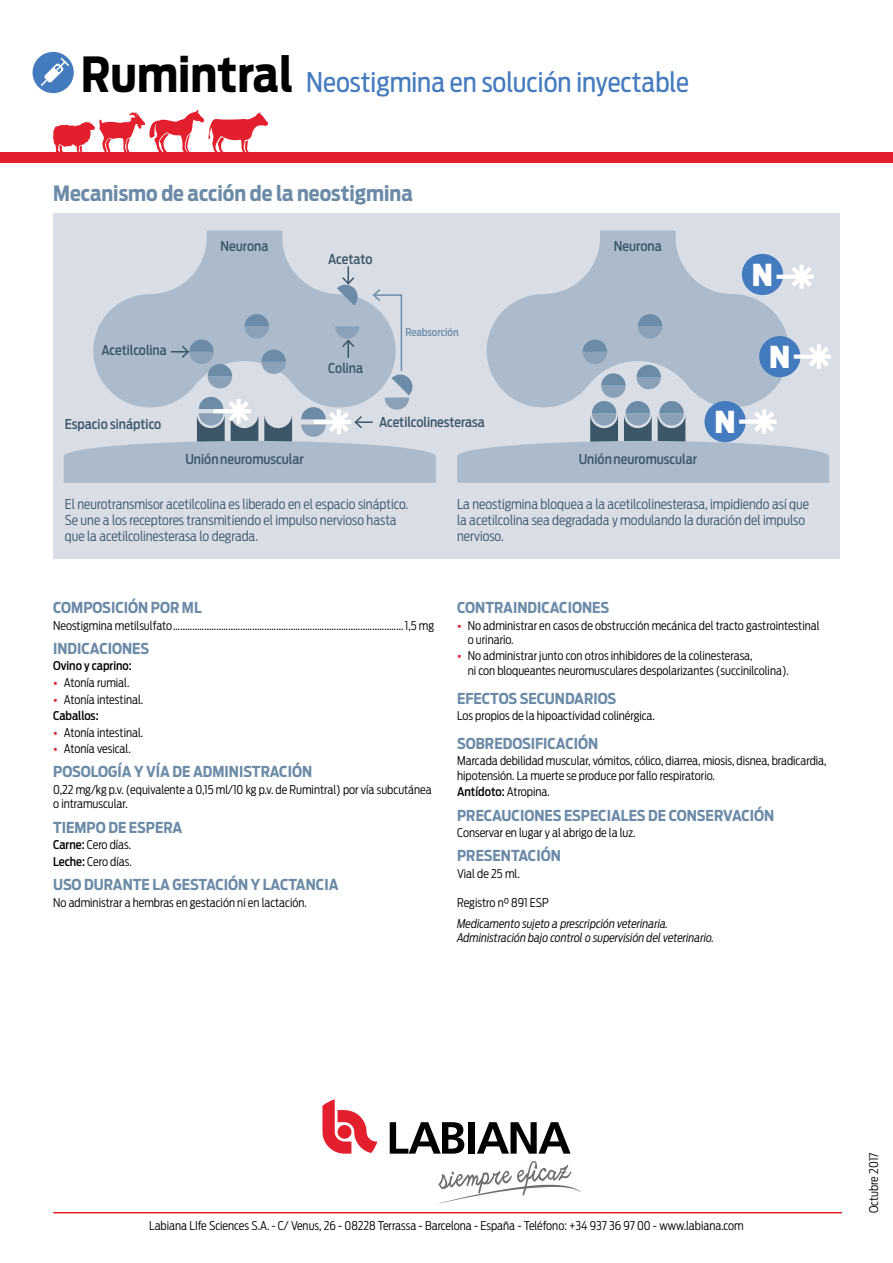
<style>
.page{position:relative;width:893px;height:1263px;background:#fff}
.page>*{position:absolute;margin:0;border:0;box-sizing:border-box;transform-origin:0 0}
.t1{font:900 30px "Antenna Cond";color:#fff}
.t2{font:27px "Antenna Cond";color:#447bbe}
.t3{font:700 21px "Antenna Cond";color:#6b8ba7}
.t4{font:700 15px "Antenna Cond";color:#6b8ba7}
.t5{font:300 13.5px/16.2px "Antenna Cond";color:#3c5668}
.t6{font:500 13.5px "Antenna Cond";color:#3c5668}
.t7{font:300 12px/14.4px "Antenna Cond";color:#000}
.t8{font:italic 300 12px/14.4px "Antenna Cond";color:#000}
.t9{font:500 12px "Antenna Cond";color:#000}
.t10{font:500 10.5px "Antenna Cond";letter-spacing:-.005em;color:#6b8ba7}
.s1{font-weight:700;font-size:48px;color:#000}
.s2{font-family:"Antenna";font-weight:700;color:#e31f2d}
.s3{font-weight:500}
.s4{font-weight:300}
</style>
<div class="page">
<div style="left:0;top:152px;width:893px;height:11px;background:#e31f2d"></div>
<div style="left:33px;top:52px;width:41px;height:41px;background:#447bbe;border-radius:50%"></div>
<svg style="left:41px;top:58px;width:28px;height:28px"></svg>
<div style="left:53px;top:213px;width:787px;height:345px;background:#d9dee6"></div>
<svg style="left:199px;top:230px;width:91px;height:36px;background:#b2bfce"></svg>
<svg style="left:500px;top:230px;width:280px;height:84px"></svg>
<div style="left:742px;top:254px;width:41px;height:41px;background:#447bbe;border-radius:50%"></div>
<svg style="left:776px;top:264px;width:38px;height:25px"></svg>
<svg style="left:457px;top:314px;width:374px;height:169px"></svg>
<svg style="left:64px;top:266px;width:372px;height:217px"></svg>
<svg style="left:53px;top:110px;width:215px;height:42px"></svg>
<hr style="left:53px;top:1212px;width:789px;height:1px;background:#e31f2d">
<svg style="left:390px;top:1122px;width:74px;height:31px"></svg>
<div style="left:468px;top:1122px;width:6px;height:31px;background:#000"></div>
<svg style="left:477px;top:1122px;width:94px;height:31px"></svg>
<svg style="left:322px;top:1099px;width:55px;height:54px"></svg>
<svg style="left:438px;top:1161px;width:143px;height:42px"></svg>
<h2 class="t2" style="left:81px;top:66px;width:610px"><span class="s1">RUMINTRAL</span> Neostigmina en solución inyectable</h2>
<h3 class="t3" style="left:53px;top:181px;width:361px">MECANISMO DE ACCIÓN DE LA NEOSTIGMINA</h3>
<p class="t6" style="left:102px;top:342px;width:67px">Acetilcolina</p>
<p class="t6" style="left:65px;top:416px;width:98px">Espacio sináptico</p>
<p class="t6" style="left:221px;top:238px;width:49px">Neurona</p>
<p class="t6" style="left:614px;top:238px;width:49px">Neurona</p>
<p class="t6" style="left:328px;top:251px;width:46px">Acetato</p>
<p class="t6" style="left:328px;top:360px;width:36px">Colina</p>
<p class="t10" style="left:405px;top:326px;width:55px">Reabsorción</p>
<p class="t6" style="left:379px;top:414px;width:107px">Acetilcolinesterasa</p>
<h1 class="t1" style="left:752px;top:257px;width:23px">N</h1>
<h1 class="t1" style="left:715px;top:404px;width:23px">N</h1>
<h1 class="t1" style="left:769px;top:339px;width:23px">N</h1>
<p class="t6" style="left:185px;top:451px;width:120px">Unión neuromuscular</p>
<p class="t6" style="left:579px;top:451px;width:120px">Unión neuromuscular</p>
<p class="t5" style="left:65px;top:496px;width:345px">El neurotransmisor acetilcolina es liberado en el espacio sináptico.<br>Se une a los receptores transmitiendo el impulso nervioso hasta que la acetilcolinesterasa lo degrada.</p>
<p class="t5" style="left:457px;top:496px;width:353px">La neostigmina bloquea a la acetilcolinesterasa, impidiendo así que la acetilcolina sea degradada y modulando la duración del impulso nervioso.</p>
<p class="t4" style="left:53px;top:599px;width:150px">COMPOSICIÓN POR ML</p>
<p class="t7" style="left:53px;top:618px;width:382px">Neostigmina metilsulfato................................................................................................1,5 mg</p>
<p class="t4" style="left:53px;top:639px;width:98px">INDICACIONES</p>
<p class="t9" style="left:53px;top:659px;width:80px">Ovino y caprino:</p>
<p class="t7" style="left:53px;top:675px;width:78px"><span class="s2">•</span> Atonía rumial.</p>
<p class="t7" style="left:53px;top:691px;width:92px;line-height:16.5px"><span class="s2">•</span> Atonía intestinal.<br><span class="s3">Caballos:</span></p>
<p class="t7" style="left:53px;top:725px;width:92px"><span class="s2">•</span> Atonía intestinal.</p>
<p class="t7" style="left:53px;top:741px;width:79px"><span class="s2">•</span> Atonía vesical.</p>
<p class="t4" style="left:53px;top:763px;width:20px">POSO</p>
<p class="t4" style="left:91px;top:763px;width:114px">LOGÍA Y VÍA DE ADM</p>
<p class="t4" style="left:225px;top:763px;width:78px">INISTRACIÓN</p>
<p class="t7" style="left:53px;top:782px;width:380px">0,22 mg/kg p.v. (equivalente a 0,15 ml/10 kg p.v. de Rumintral) por vía subcutánea o intramuscular.</p>
<p class="t4" style="left:53px;top:818px;width:130px">TIEMPO DE ESPERA</p>
<p class="t7" style="left:53px;top:837px;width:80px;line-height:16.5px"><span class="s3">Carne:</span> Cero días.<br><span class="s3">Leche:</span> Cero días.</p>
<p class="t4" style="left:53px;top:876px;width:287px">USO DURANTE LA GESTACIÓN Y LACTANCIA</p>
<p class="t7" style="left:53px;top:895px;width:255px">No administrar a hembras en gestación ni en lactación.</p>
<p class="t4" style="left:457px;top:599px;width:126px">CONTRAINDICACIONES</p>
<p class="t7" style="left:468px;top:618px;width:353px;text-indent:-11px"><span class="s2">•</span> No administrar en casos de obstrucción mecánica del tracto gastrointestinal o urinario.</p>
<p class="t7" style="left:468px;top:649px;width:323px;text-indent:-11px"><span class="s2">•</span> No administrar junto con otros inhibidores de la colinesterasa,<br>ni con bloqueantes neuromusculares despolarizantes (succinilcolina).</p>
<p class="t4" style="left:457px;top:689px;width:161px">EFECTOS SECU NDARIOS</p>
<p class="t7" style="left:457px;top:708px;width:199px">Los propios de la hipoactividad colinérgica.</p>
<p class="t4" style="left:457px;top:734px;width:143px">SOBREDOSIFICACIÓN</p>
<p class="t7" style="left:457px;top:754px;width:371px">Marcada debilidad muscular, vómitos, cólico, diarrea, miosis, disnea, bradicardia, hipotensión. La muerte se produce por fallo respiratorio.</p>
<p class="t9" style="left:457px;top:785px;width:94px">Antídoto: <span class="s4">Atropina.</span></p>
<p class="t4" style="left:457px;top:806px;width:78px">PRECAUCIONES</p>
<p class="t4" style="left:564px;top:806px;width:123px">ESPECIALES DE CONSE</p>
<p class="t4" style="left:714px;top:806px;width:51px">RVACIÓN</p>
<p class="t7" style="left:457px;top:825px;width:180px">Conservar en lugar y al abrigo de la luz.</p>
<p class="t4" style="left:457px;top:847px;width:105px">PRESENTACIÓN</p>
<p class="t7" style="left:457px;top:866px;width:64px">Vial de 25 ml.</p>
<p class="t7" style="left:457px;top:896px;width:93px">Registro n° 891 ESP</p>
<p class="t8" style="left:457px;top:916px;width:259px">Medicamento sujeto a prescripción veterinaria.<br>Administración bajo control o supervisión del veterinario.</p>
<p class="t7" style="left:149px;top:1218px;width:596px">Labiana LIfe Sciences S.A. - C/ Venus, 26 - 08228 Terrassa - Barcelona - España - Teléfono: +34 937 36 97 00 - www.labiana.com</p>
<p class="t7" style="left:867px;top:1213px;width:62px;rotate:-90deg">Octubre 2017</p>
</div>
